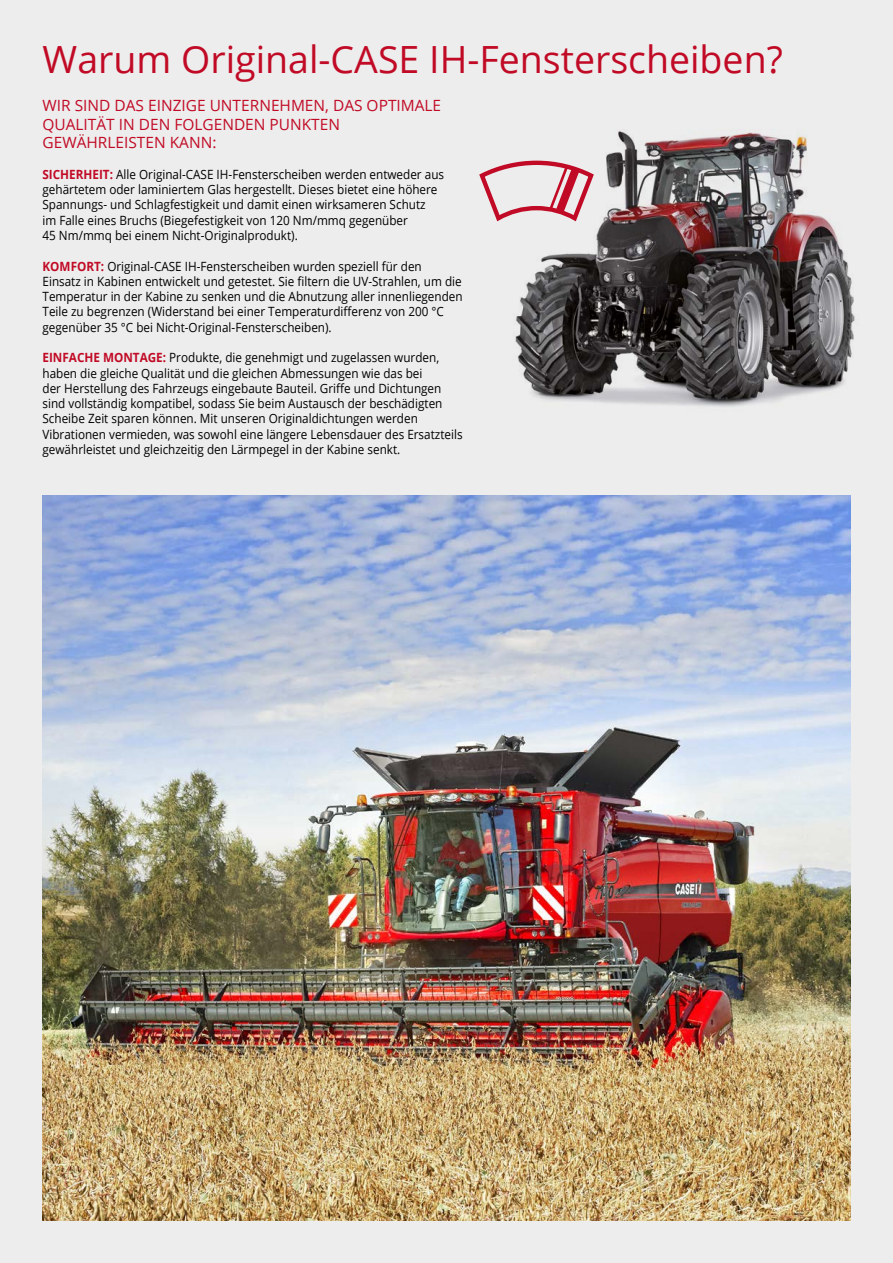
<style>
.page{position:relative;width:893px;height:1263px;background:#ededed}
.page>*{position:absolute;margin:0;border:0;box-sizing:border-box;transform-origin:0 0}
.t1{font:37.5px "Open Sans";color:#c10a25}
.t2{font:15.45px/18.6px "Open Sans";color:#c10a25}
.t3{font:12.75px/15.3px "Open Sans";color:#000;scale:.92 1}
.s1{font-weight:700;color:#c10a25}
</style>
<div class="page">
<img style="left:515px;top:131px;width:340px;height:276px">
<svg style="left:479px;top:158px;width:118px;height:67px"></svg>
<img style="left:43px;top:495px;width:807px;height:725px">
<h1 class="t1" style="left:43px;top:33px;width:742px">Warum Original-CASE IH-Fensterscheiben?</h1>
<p class="t2" style="left:43px;top:96px;width:400px">WIR SIND DAS EINZIGE UNTERNEHMEN, DAS OPTIMALE<br>QUALITÄT IN DEN FOLGENDEN PUNKTEN<br>GEWÄHRLEISTEN KANN:</p>
<p class="t3" style="left:43px;top:166px;width:438px"><span class="s1">SICHERHEIT:</span> Alle Original-CASE IH-Fensterscheiben werden entweder aus gehärtetem oder laminiertem Glas hergestellt. Dieses bietet eine höhere Spannungs- und Schlagfestigkeit und damit einen wirksameren Schutz<br>im Falle eines Bruchs (Biegefestigkeit von 120 Nm/mmq gegenüber<br>45 Nm/mmq bei einem Nicht-Originalprodukt).</p>
<p class="t3" style="left:43px;top:258px;width:458px"><span class="s1">KOMFORT:</span> Original-CASE IH-Fensterscheiben wurden speziell für den Einsatz in Kabinen entwickelt und getestet. Sie filtern die UV-Strahlen, um die Temperatur in der Kabine zu senken und die Abnutzung aller innenliegenden Teile zu begrenzen (Widerstand bei einer Temperaturdifferenz von 200 °C gegenüber 35 °C bei Nicht-Original-Fensterscheiben).</p>
<p class="t3" style="left:43px;top:350px;width:458px"><span class="s1">EINFACHE MONTAGE:</span> Produkte, die genehmigt und zugelassen wurden, haben die gleiche Qualität und die gleichen Abmessungen wie das bei<br>der Herstellung des Fahrzeugs eingebaute Bauteil. Griffe und Dichtungen sind vollständig kompatibel, sodass Sie beim Austausch der beschädigten Scheibe Zeit sparen können. Mit unseren Originaldichtungen werden Vibrationen vermieden, was sowohl eine längere Lebensdauer des Ersatzteils gewährleistet und gleichzeitig den Lärmpegel in der Kabine senkt.</p>
</div>
